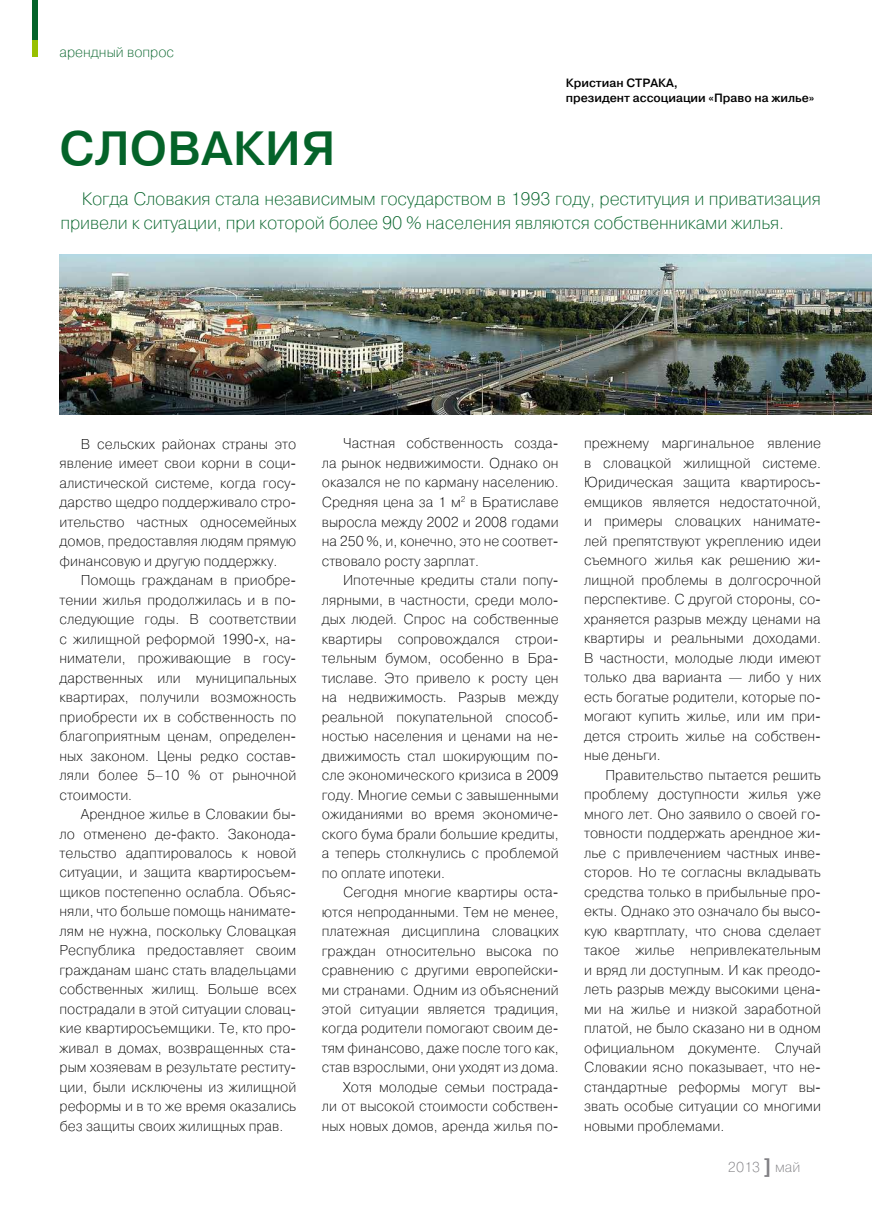
<style>
.page{position:relative;width:872px;height:1212px;background:#fff}
.page>*{position:absolute;margin:0;border:0;box-sizing:border-box;transform-origin:0 0}
.t1{font:700 48px "Pragmatica Light C";color:#046329}
.t2{font:18px/24px "Pragmatica Light C";letter-spacing:-.01em;color:#046329}
.t3{font:14.25px/19.5px "Pragmatica Light C";color:#000;text-align:justify}
.t4{font:14.25px "Pragmatica Light C";color:#046329}
.t5{font:14.25px "Pragmatica Light C";color:#818084}
.t6{font:700 12px/14.4px "Pragmatica Light C";color:#000}
.s1{font-weight:700;font-size:21px}
</style>
<div class="page">
<div style="left:32px;top:0;width:5px;height:57px;background:#046329"></div>
<div style="left:32px;top:41px;width:5px;height:16px;background:#98c000"></div>
<img style="left:60px;top:254px;width:812px;height:160px">
<p class="t4" style="left:60px;top:44px;width:116px">арендный вопрос</p>
<h1 class="t1" style="left:60px;top:122px;width:105px">СЛОВА</h1>
<h1 class="t1" style="left:233px;top:122px;width:65px">КИЯ</h1>
<p class="t6" style="left:566px;top:76px;width:70px">Кристиан СТРА</p>
<p class="t6" style="left:566px;top:76px;width:250px;text-indent:92px">КА,<br>президент ассоциации «Право на жилье»</p>
<p class="t2" style="left:61px;top:187px;width:762px;text-indent:21px">Когда Словакия стала независимым государством в 1993 году, реституция и приватизация привели к ситуации, при которой более 90 % населения являются собственниками жилья.</p>
<p class="t3" style="left:60px;top:434px;width:238px;text-indent:21px">В сельских районах страны это явление имеет свои корни в соци&shy;алистической системе, когда госу&shy;дарство щедро поддерживало стро&shy;ительство частных односемейных домов, предоставляя людям прямую финансовую и другую поддержку.</p>
<p class="t3" style="left:60px;top:570px;width:238px;text-indent:21px">Помощь гражданам в приобре&shy;тении жилья продолжилась и в по&shy;следующие годы. В соответствии с жилищной реформой 1990-х, на&shy;ниматели, проживающие в госу&shy;дарственных или муниципальных квартирах, получили возможность приобрести их в собственность по благоприятным ценам, определен&shy;ных законом. Цены редко состав&shy;ляли более 5–10 % от рыночной стоимости.</p>
<p class="t3" style="left:60px;top:804px;width:238px;text-indent:21px">Арендное жилье в Словакии бы&shy;ло отменено де-факто. Законода&shy;тельство адаптировалось к новой ситуации, и защита квартиросъем&shy;щиков постепенно ослабла. Объяс&shy;няли, что больше помощь нанимате&shy;лям не нужна, поскольку Словацкая Республика предоставляет своим гражданам шанс стать владельцами собственных жилищ. Больше всех пострадали в этой ситуации словац&shy;кие квартиросъемщики. Те, кто про&shy;живал в домах, возвращенных ста&shy;рым хозяевам в результате реститу&shy;ции, были исключены из жилищной реформы и в то же время оказались без защиты своих жилищных прав.</p>
<p class="t3" style="left:322px;top:434px;width:238px;text-indent:21px">Частная собственность созда&shy;ла рынок недвижимости. Однако он оказался не по карману населению.<br>Средняя цена за 1 м<sup>2</sup> в Братиславе выросла между 2002 и 2008 годами на 250 %, и, конечно, это не соответ&shy;ствовало росту зарплат.</p>
<p class="t3" style="left:322px;top:570px;width:238px;text-indent:21px">И потечные кредиты стали попу&shy;лярными, в частности, среди моло&shy;дых людей. Спрос на собственные квартиры сопровождался строи&shy;тельным бумом, особенно в Бра&shy;тиславе. Это привело к росту цен на недвижимость. Разрыв между реальной покупательной способ&shy;ностью населения и ценами на не&shy;движимость стал шокирующим по&shy;сле экономического кризиса в 2009 году. Многие семьи с завышенными ожиданиями во время экономиче&shy;ского бума брали большие кредиты, а теперь столкнулись с проблемой по оплате ипотеки.</p>
<p class="t3" style="left:322px;top:882px;width:238px;text-align:right">Сегодня многие квартиры оста&shy;ются непроданными. Тем не менее, платежная дисциплина словацких граждан относительно высока по сравнению с другими европейски&shy;ми странами. Одним из объяснений этой ситуации является традиция, когда родители помогают своим де&shy;тям финансово, даже после того как, став взрослыми, они уходят из дома.<br>Хотя молодые семьи пострада-<br>ли от высокой стоимости собствен&shy;ных новых домов, аренда жилья по-</p>
<p class="t3" style="left:584px;top:434px;width:238px">прежнему маргинальное явление в словацкой жилищной системе.<br>Ю ридическая защита квартиросъ&shy;емщиков является недостаточной, и примеры словацких нанимате&shy;лей препятствуют укреплению идеи съемного жилья как решению жи&shy;лищной проблемы в долгосрочной перспективе. С другой стороны, со&shy;храняется разрыв между ценами на квартиры и реальными доходами.<br>В частности, молодые люди имеют только два варианта — либо у них есть богатые родители, которые по&shy;могают купить жилье, или им при&shy;дется строить жилье на собствен&shy;ные деньги.</p>
<p class="t3" style="left:584px;top:765px;width:238px;text-indent:21px">Правительство пытается решить проблему доступности жилья уже много лет. Оно заявило о своей го&shy;товности поддержать арендное жи&shy;лье с привлечением частных инве&shy;сторов. Н о те согласны вкладывать средства только в прибыльные про&shy;екты. Однако это означало бы высо&shy;кую квартплату, что снова сделает такое жилье непривлекательным и вряд ли доступным. И как преодо&shy;леть разрыв между высокими цена&shy;ми на жилье и низкой заработной платой, не было сказано ни в одном официальном документе. Случай Словакии ясно показывает, что не&shy;стандартные реформы могут вы&shy;звать особые ситуации со многими новыми проблемами.</p>
<p class="t5" style="left:728px;top:1159px;width:74px">2013 <span class="s1">]</span> май</p>
</div>
